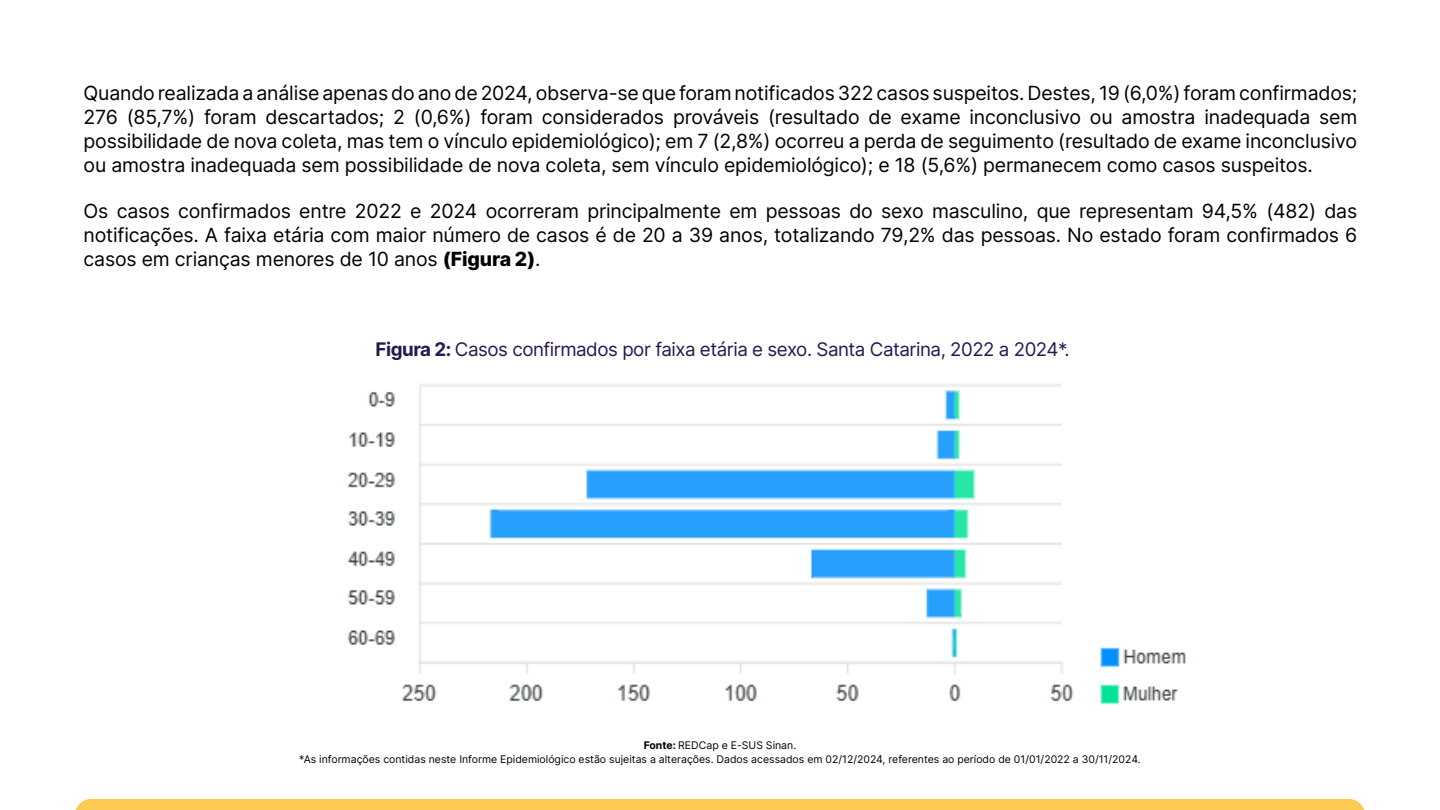
<style>
.page{position:relative;width:1440px;height:810px;background:#fff}
.page>*{position:absolute;margin:0;border:0;box-sizing:border-box;transform-origin:0 0}
.t1{font:19.5px/24px "Inter";letter-spacing:-.01em;color:#000;text-align:justify}
.t2{font:18.75px "Inter";letter-spacing:-.025em;color:#291751}
.t3{font:10.5px/14.2px "Inter";color:#000;text-align:center}
.s1{font-weight:800}
.s2{font-weight:700}
</style>
<div class="page">
<div style="left:76px;top:799px;width:1288px;height:11px;background:#ffca52"></div>
<img style="left:347px;top:384px;width:727px;height:318px">
<img style="left:1100px;top:647px;width:85px;height:21px">
<img style="left:1099px;top:684px;width:80px;height:21px">
<p class="t1" style="left:84px;top:80px;width:1275px">Quando realizada a análise apenas do ano de 2024, observa-se que foram notificados 322 casos suspeitos. Destes, 19 (6,0%) foram confirmados; 276 (85,7%) foram descartados; 2 (0,6%) foram considerados prováveis (resultado de exame inconclusivo ou amostra inadequada sem possibilidade de nova coleta, mas tem o vínculo epidemiológico); em 7 (2,8%) ocorreu a perda de seguimento (resultado de exame inconclusivo ou amostra inadequada sem possibilidade de nova coleta, sem vínculo epidemiológico); e 18 (5,6%) permanecem como casos suspeitos.</p>
<p class="t1" style="left:84px;top:199px;width:1275px">Os casos confirmados entre 2022 e 2024 ocorreram principalmente em pessoas do sexo masculino, que representam 94,5% (482) das notificações. A faixa etária com maior número de casos é de 20 a 39 anos, totalizando 79,2% das pessoas. No estado foram confirmados 6 casos em crianças menores de 10 anos <span class="s1">(Figura 2)</span>.</p>
<p class="t2" style="left:376px;top:336px;width:695px"><span class="s2">Figura 2:</span> Casos confirmados por faixa etária e sexo. Santa Catarina, 2022 a 2024*.</p>
<p class="t3" style="left:299px;top:738px;width:843px"><span class="s2">Fonte:</span> REDCap e E-SUS Sinan.<br>*As informações contidas neste Informe Epidemiológico estão sujeitas a alterações. Dados acessados em 02/12/2024, referentes ao período de 01/01/2022 a 30/11/2024.</p>
</div>
